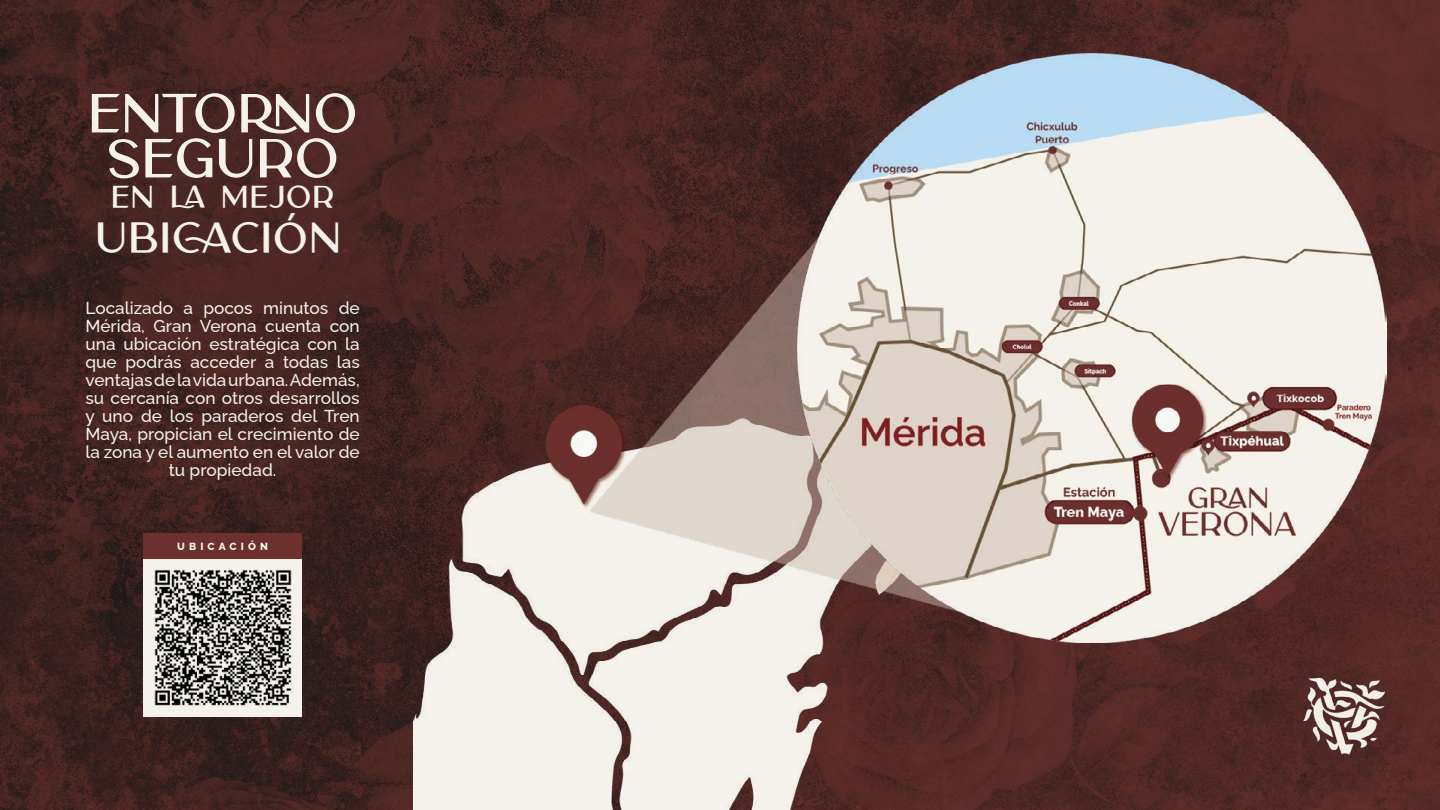
<style>
.page{position:relative;width:1440px;height:810px;background:#fff}
.page>*{position:absolute;margin:0;border:0;box-sizing:border-box;transform-origin:0 0}
.t1{font:600 52.5px/45px "Carla Sans";color:#f5f2eb;text-align:center}
.t2{font:600 41.25px "Carla Sans";letter-spacing:.02em;color:#f5f2eb}
.t3{font:600 30px "Carla Sans";letter-spacing:.02em;color:#f5f2eb}
.t4{font:500 17.25px/18px "Raleway";color:#f5f2eb;text-align:center}
.t5{font:800 10.35px "Raleway";letter-spacing:.4em;color:#f7f6ee}
.s1{color:#80211f}
</style>
<div class="page">
<img style="left:0;top:0;width:1440px;height:810px">
<div style="left:144px;top:558px;width:158px;height:158px;background:#f5f2eb"></div>
<img style="left:154px;top:569px;width:138px;height:137px">
<div style="left:144px;top:533px;width:158px;height:25px;background:#6c302d"></div>
<img style="left:414px;top:403px;width:496px;height:407px">
<img style="left:526px;top:205px;width:456px;height:517px">
<img style="left:798px;top:53px;width:589px;height:589px">
<img style="left:1303px;top:676px;width:84px;height:81px">
<h1 class="t1" style="left:88px;top:95px;width:271px">ENTORNO<br>SEGURO</h1>
<h3 class="t3" style="left:111px;top:180px;width:225px">EN LA MEJOR</h3>
<h2 class="t2" style="left:96px;top:214px;width:255px">UBICACIÓN<span class="s1">.</span></h2>
<p class="t4" style="left:85px;top:299px;width:276px">Localizado a pocos minutos de<br>Mérida, Gran Verona cuenta con una ubicación estratégica con la que podrás acceder a todas las ventajas de la vida urbana. Además, su cercanía con otros desarrollos y uno de los paraderos del Tren<br>Maya, propician el crecimiento de la zona y el aumento en el valor de tu propiedad.</p>
<p class="t5" style="left:177px;top:540px;width:92px">UBICACIÓN</p>
</div>
